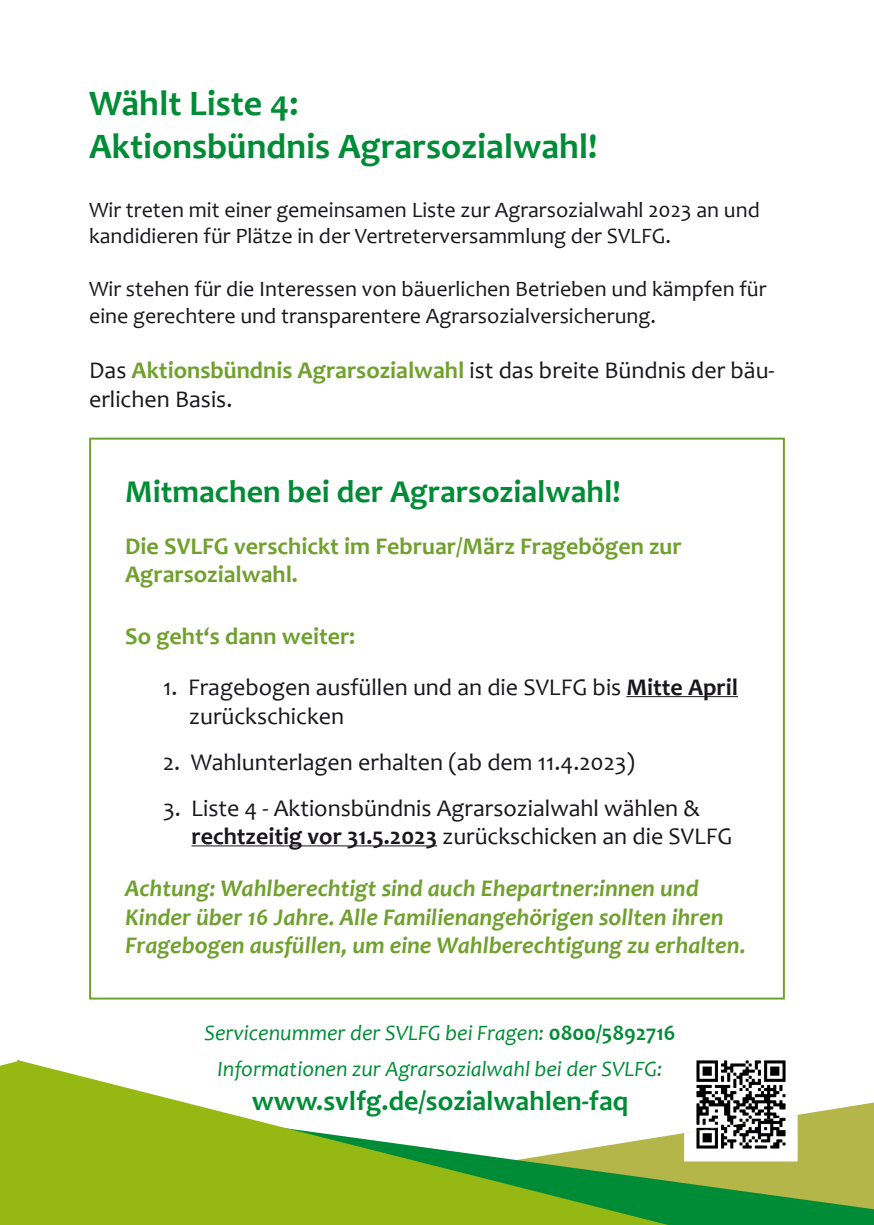
<style>
.page{position:relative;width:874px;height:1225px;background:#fff}
.page>*{position:absolute;margin:0;border:0;box-sizing:border-box;transform-origin:0 0}
.t1{font:700 36px/43.2px "Candara";color:#008c36}
.t2{font:700 32px "Candara";color:#008c36}
.t3{font:700 28px "Candara";color:#008c36}
.t4{font:24px/28.8px "Candara";color:#1a171c}
.t5{font:italic 700 24px/28.8px "Candara";color:#70a12e}
.t6{font:700 24px/28.8px "Candara";color:#70a12e}
.t7{font:22px/26.4px "Candara";color:#1a171c}
.t8{font:italic 22px/36px "Candara";color:#008c36;text-align:center}
.s1{font-weight:700;color:#70a12e}
.s2{font-weight:700}
.s3{font-weight:700;font-style:normal}
</style>
<div class="page">
<hr style="left:626px;top:696px;width:111px;height:1px;background:#1a171c">
<hr style="left:191px;top:845px;width:246px;height:1px;background:#1a171c">
<div style="left:0;top:1061px;width:17px;height:164px;background:#95b812"></div>
<svg style="left:668px;top:1102px;width:205px;height:123px;background:#7cac4d"></svg>
<svg style="left:17px;top:1060px;width:651px;height:165px"></svg>
<img style="left:683px;top:1060px;width:114px;height:54px">
<img style="left:683px;top:1114px;width:114px;height:47px">
<h1 class="t1" style="left:89px;top:81px;width:509px">Wählt Liste 4:<br>Aktionsbündnis Agrarsozialwahl!</h1>
<p class="t7" style="left:89px;top:196px;width:671px">Wir treten mit einer gemeinsamen Liste zur Agrarsozialwahl 2023 an und kandidieren für Plätze in der Vertreterversammlung der SVLFG.</p>
<p class="t7" style="left:89px;top:276px;width:678px">Wir stehen für die Interessen von bäuerlichen Betrieben und kämpfen für eine gerechtere und transparentere Agrarsozialversicherung.</p>
<p class="t4" style="left:89px;top:355px;width:686px">Das <span class="s1">Aktionsbündnis Agrarsozialwahl</span> ist das breite Bündnis der bäu&shy;erlichen Basis.</p>
<h2 class="t2" style="left:125px;top:472px;width:496px">Mitmachen bei der Agrarsozialwahl!</h2>
<p class="t6" style="left:125px;top:531px;width:558px">Die SVLFG verschickt im Februar/März Fragebögen zur<br>Agrarsozialwahl.</p>
<p class="t6" style="left:125px;top:621px;width:231px">So geht‘s dann weiter:</p>
<p class="t4" style="left:189px;top:672px;width:550px;text-indent:-26px">1. Fragebogen ausfüllen und an die SVLFG bis <span class="s2">Mitte April </span>zurückschicken</p>
<p class="t4" style="left:163px;top:747px;width:473px">2. Wahlunterlagen erhalten (ab dem 11.4.2023)</p>
<p class="t4" style="left:191px;top:793px;width:542px;text-indent:-28px">3. Liste 4 - Aktionsbündnis Agrarsozialwahl wählen &amp; <span class="s2">rechtzeitig vor 31.5.2023</span> zurückschicken an die SVLFG</p>
<p class="t5" style="left:125px;top:873px;width:621px">Achtung: Wahlberechtigt sind auch Ehepartner:innen und<br>Kinder über 16 Jahre. Alle Familienangehörigen sollten ihren<br>Fragebogen ausfüllen, um eine Wahlberechtigung zu erhalten.</p>
<p class="t8" style="left:204px;top:1015px;width:472px">Servicenummer der SVLFG bei Fragen: <span class="s3">0800/5892716<br></span>Informationen zur Agrarsozialwahl bei der SVLFG:</p>
<p class="t3" style="left:251px;top:1083px;width:378px">www.svlfg.de/sozialwahlen-faq</p>
</div>
